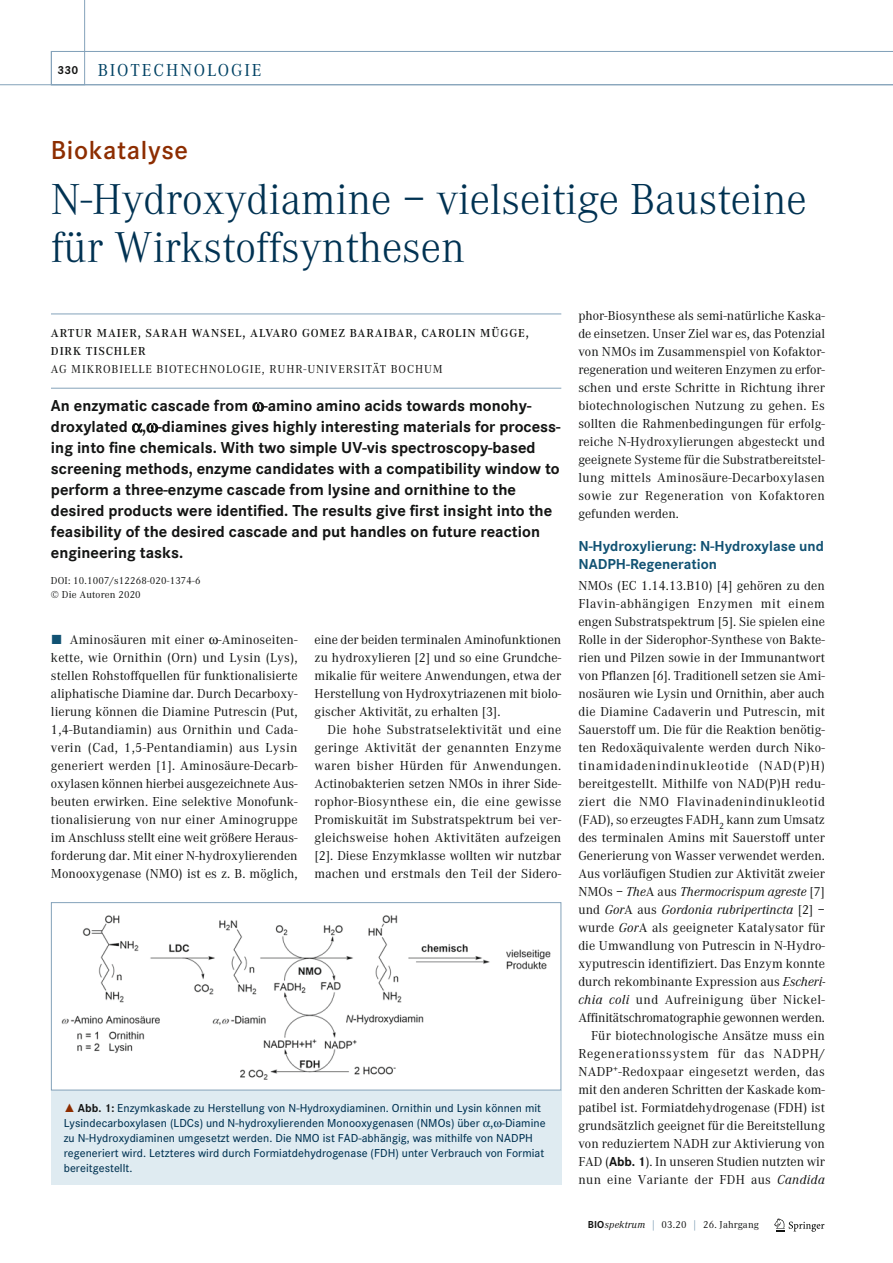
<style>
.page{position:relative;width:893px;height:1263px;background:#fff}
.page>*{position:absolute;margin:0;border:0;box-sizing:border-box;transform-origin:0 0}
.t1{font:300 45px/48px "Corporate A";color:#003252}
.t2{font:600 27px "Corporate S";letter-spacing:.02em;color:#8d2d00}
.t3{font:18px "Corporate A";letter-spacing:.1em;color:#004264}
.t4{font:700 16.5px/21px "Corporate S";color:#131413}
.t5{font:700 15px/18px "Corporate S";color:#115273}
.t6{font:13.5px/18px "Corporate A";letter-spacing:.005em;color:#131413;text-align:justify}
.t7{font:500 12px/15px "Corporate S";letter-spacing:.005em;color:#003252}
.t8{font:600 12px/18px "Corporate A";letter-spacing:.075em;color:#131413}
.t9{font:12px "Corporate A";letter-spacing:.075em;color:#131413}
.t10{font:10.5px/13.5px "Corporate A";letter-spacing:.015em;color:#131413}
.s1{font-family:"Corporate S";font-weight:700;font-size:12px;color:#131413}
.s2{font-family:"The Sans Expert";color:#115273}
.s3{font-family:"The Sans Expert";font-weight:400;color:#8d2d00}
.s4{font-weight:700;color:#131413}
.s5{font-style:italic}
.s6{font-family:"Corporate S";font-weight:700}
.s7{color:#658ba6}
</style>
<div class="page">
<svg style="left:774px;top:1218px;width:50px;height:14px"></svg>
<hr style="left:51px;top:314px;width:510px;height:1px;background:#84a2ba">
<hr style="left:51px;top:388px;width:510px;height:1px;background:#84a2ba">
<div style="left:51px;top:1090px;width:510px;height:94px;background:#dfebf1"></div>
<img style="left:61px;top:915px;width:490px;height:165px">
<div style="left:51px;top:902px;width:510px;height:188px;border:1px solid #84a2ba"></div>
<svg style="left:0;top:0;width:85px;height:85px"></svg>
<div style="left:51px;top:51px;width:842px;height:34px;border:1px solid #84a2ba"></div>
<h3 class="t3" style="left:58px;top:63px;width:206px"><span class="s1">330</span> BIOTECHNOLOGIE</h3>
<h2 class="t2" style="left:51px;top:141px;width:138px">Biokatalyse</h2>
<h1 class="t1" style="left:51px;top:179px;width:757px">N-Hydroxydiamine – vielseitige Bausteine für Wirkstoffsynthesen</h1>
<p class="t8" style="left:51px;top:325px;width:479px">ARTUR MAIER, SARAH WANSEL, ALVARO GOMEZ BARAIBA R, CAROLIN MÜGGE,<br>DIRK TISCHLER</p>
<p class="t9" style="left:51px;top:365px;width:393px">AG MIKROBIELLE BIOTECHNOLOGIE, RUHR-UNIVERSITÄT BOCHUM</p>
<p class="t4" style="left:51px;top:396px;width:511px">An enzymatic cascade from -amino amino acids towards monohy&shy;droxylated , -diamines gives highly interesting materials for process&shy;ing into fine chemicals. With two simple UV-vis spectroscopy-based screening methods, enzyme candidates with a compatibility window to perform a three-enzyme cascade from lysine and ornithine to the desired products were identified. The results give first insight into the feasibility of the desired cascade and put handles on future reaction engineering tasks.</p>
<p class="t10" style="left:51px;top:575px;width:151px">DOI: 10.1007/s12268-020-1374-6 © Die Autoren 2020</p>
<p class="t6" style="left:51px;top:632px;width:248px"><span class="s2">ó</span> Aminosäuren mit einer -Aminoseiten&shy;kette, wie Ornithin (Orn) und Lysin (Lys), stellen Rohstoffquellen für funktionalisierte aliphatische Diamine dar. Durch Decarboxy&shy;lierung können die Diamine Putrescin (Put, 1,4-Butandiamin) aus Ornithin und Cada&shy;verin (Cad, 1,5-Pentandiamin) aus Lysin generiert werden [1]. Aminosäure-Decarb&shy;oxylasen können hierbei ausgezeichnete Aus&shy;beuten erwirken. Eine selektive Monofunk&shy;tionalisierung von nur einer Aminogruppe im Anschluss stellt eine weit größere Heraus&shy;forderung dar. Mit einer N-hydroxylierenden Monooxygenase (NMO) ist es z. B. möglich,</p>
<p class="t6" style="left:315px;top:632px;width:248px">eine der beiden terminalen Aminofunktionen zu hydroxylieren [2] und so eine Grundche&shy;mikalie für weitere Anwendungen, etwa der Herstellung von Hydroxytriazenen mit biolo&shy;gischer Aktivität, zu erhalten [3].</p>
<p class="t6" style="left:315px;top:722px;width:248px;text-indent:13px">Die hohe Substratselektivität und eine geringe Aktivität der genannten Enzyme waren bisher Hürden für Anwendungen.<br>Actinobakterien setzen NMOs in ihrer Side&shy;rophor-Biosynthese ein, die eine gewisse Promiskuität im Substratspektrum bei ver&shy;gleichsweise hohen Aktivitäten aufzeigen [2]. Diese Enzymklasse wollten wir nutzbar machen und erstmals den Teil der Sidero-</p>
<p class="t7" style="left:64px;top:1101px;width:483px"><span class="s3">˚</span> <span class="s4">Abb. 1:</span> Enzymkaskade zu Herstellung von N-Hydroxydiaminen. Ornithin und Lysin können mit Lysindecarboxylasen (LDCs) und N-hydroxylierenden Monooxygenasen (NMOs) über , -Diamine zu N-Hydroxydiaminen umgesetzt werden. Die NMO ist FAD-abhängig, was mithilfe von NADPH regeneriert wird. Letzteres wird durch Formiatdehydrogenase (FDH) unter Verbrauch von Formiat bereitgestellt.</p>
<p class="t6" style="left:578px;top:308px;width:248px">phor-Biosynthese als semi-natürliche Kaska&shy;de einsetzen. Unser Ziel war es, das Poten zial von NMOs im Zusammenspiel von Kofaktor&shy;regeneration und weiteren Enzymen zu erfor&shy;schen und erste Schritte in Richtung ihrer biotechnologischen Nutzung zu gehen. Es sollten die Rahmenbedingungen für erfolg&shy;reiche N-Hydroxylierungen abgesteckt und geeignete Systeme für die Substratbereitstel&shy;lung mittels Aminosäure-Decarboxylasen sowie zur Regeneration von Kofaktoren gefunden werden.</p>
<p class="t5" style="left:578px;top:539px;width:247px">N-Hydroxylierung: N-Hydroxylase und<br>NADPH-Regeneration</p>
<p class="t6" style="left:578px;top:578px;width:248px;text-align:right">NMOs (EC 1.14.13.B10) [4] gehören zu den Flavin-abhängigen Enzymen mit einem engen Substratspektrum [5]. Sie spielen eine Rolle in der Siderophor-Synthese von Bakte&shy;rien und Pilzen sowie in der Immunantwort von Pflanzen [6]. Traditionell setzen sie Ami&shy;nosäuren wie Lysin und Ornithin, aber auch die Diamine Cadaverin und Putrescin, mit Sauerstoff um. Die für die Reaktion benötig&shy;ten Redoxäquivalente werden durch Niko&shy;tinamidadenindinukleotide (NAD(P)H) bereitgestellt. Mithilfe von NAD(P)H redu&shy;ziert die NMO Flavinadenindinukleotid (FAD), so erzeugtes FADH<sub>2</sub> kann zum Umsatz des terminalen Amins mit Sauerstoff unter Generierung von Wasser verwendet werden.<br>Aus vorläufigen Studien zur Aktivität zweier NMOs – <span class="s5">The</span>A aus <span class="s5">Thermocrispum agreste</span> [7] und <span class="s5">Gor</span>A aus <span class="s5">Gordonia rubripertincta</span> [2] – wurde <span class="s5">Gor</span>A als geeigneter Katalysator für die Umwandlung von Putrescin in N-Hydro&shy;xyputrescin identifiziert. Das Enzym konnte durch rekombinante Expression aus <span class="s5">Escheri&shy;chia coli</span> und Aufreinigung über Nickel-Affinitätschromatographie gewonnen werden.<br>Für biotechnologische Ansätze muss ein Regenerationssystem für das NADPH/ NADP<sup>+</sup>-Redoxpaar eingesetzt werden, das mit den anderen Schritten der Kaskade kom&shy;patibel ist. Formiatdehydrogenase (FDH) ist grundsätzlich geeignet für die Bereitstellung von reduziertem NADH zur Aktivierung von FAD (<span class="s6">Abb. 1</span>). In unseren Studien nutzten wir nun eine Variante der FDH aus <span class="s5">Candida</span></p>
<p class="t10" style="left:588px;top:1219px;width:173px"><span class="s6">BIO</span><span class="s5">spektrum</span> <span class="s7">|</span> 03.20 <span class="s7">|</span> 26. Jahrgang</p>
</div>
